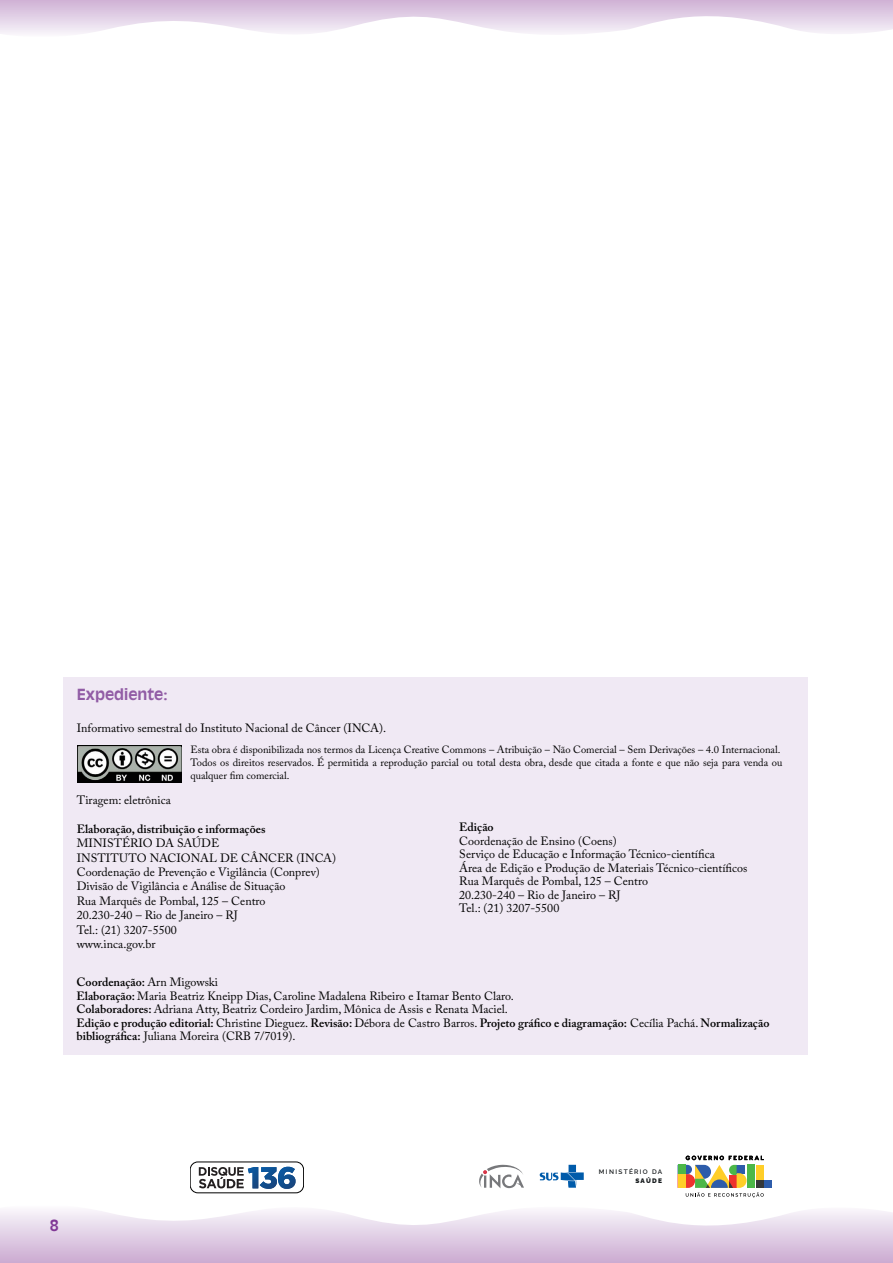
<style>
.page{position:relative;width:893px;height:1263px;background:#fff}
.page>*{position:absolute;margin:0;border:0;box-sizing:border-box;transform-origin:0 0}
.t1{font:700 15px "Decade S Si";color:#915ca5}
.t2{font:700 15px "Decade S Si";color:#803795}
.t3{font:12px/13.5px "Adobe Caslon Pro";color:#000}
.t4{font:600 12px "Adobe Caslon Pro";color:#000}
.t5{font:10.5px/12.6px "Adobe Caslon Pro";color:#000}
.t6{font:600 6.6px "Rawline";letter-spacing:.2em;color:#181c1e}
.t7{font:900 6.6px "Rawline";letter-spacing:.19em;color:#181c1e}
.s1{font-weight:600}
</style>
<div class="page">
<svg style="left:0;top:1187px;width:893px;height:76px"></svg>
<svg style="left:0;top:0;width:893px;height:34px"></svg>
<div style="left:64px;top:677px;width:744px;height:377px;background:#f0e9f4"></div>
<img style="left:77px;top:746px;width:105px;height:36px">
<div style="left:190px;top:1162px;width:114px;height:31px;background:#fff;border-radius:8px"></div>
<div style="left:190px;top:1162px;width:114px;height:31px;border:1px solid #010101;border-radius:8px"></div>
<svg style="left:199px;top:1167px;width:97px;height:22px"></svg>
<div style="left:764px;top:1180px;width:8px;height:8px;background:#2d5caa"></div>
<svg style="left:678px;top:1155px;width:86px;height:42px"></svg>
<svg style="left:479px;top:1164px;width:45px;height:24px"></svg>
<svg style="left:540px;top:1165px;width:44px;height:23px"></svg>
<p class="t1" style="left:77px;top:685px;width:92px">Expediente:</p>
<p class="t3" style="left:77px;top:721px;width:311px">Informativo semestral do Instituto Nacional de Câncer (INCA).</p>
<p class="t5" style="left:190px;top:743px;width:593px">Esta obra é disponibilizada nos termos da Licença Creative Commons – Atribuição – Não Comercial – Sem Derivações – 4.0 Internacional.<br>Todos os direitos reservados. É permitida a reprodução parcial ou total desta obra, desde que citada a fonte e que não seja para venda ou qualquer fim comercial.</p>
<p class="t3" style="left:77px;top:793px;width:96px">Tiragem: eletrônica</p>
<p class="t4" style="left:77px;top:822px;width:190px">Elaboração, distribuição e informações</p>
<p class="t3" style="left:77px;top:836px;width:261px;line-height:14.4px">MINISTÉRIO DA SAÚDE<br>INSTITUTO NACIONAL DE CÂNCER (INCA)<br>Coordenação de Prevenção e Vigilância (Conprev)<br>Divisão de Vigilância e Análise de Situação<br>Rua Marquês de Pombal, 125 – Centro<br>20.230-240 – Rio de Janeiro – RJ<br>Tel.: (21) 3207-5500<br>www.inca.gov.br</p>
<p class="t4" style="left:459px;top:820px;width:36px">Edição</p>
<p class="t3" style="left:459px;top:834px;width:290px">Coordenação de Ensino (Coens)<br>Serviço de Educação e Informação Técnico-científica<br>Área de Edição e Produção de Materiais Técnico-científicos Rua Marquês de Pombal, 125 – Centro<br>20.230-240 – Rio de Janeiro – RJ<br>Tel.: (21) 3207-5500</p>
<p class="t3" style="left:77px;top:975px;width:694px"><span class="s1">Coordenação:</span> Arn Migowski<br><span class="s1">Elaboração:</span> Maria Beatriz Kneipp Dias, Caroline Madalena Ribeiro e Itamar Bento Claro.<br><span class="s1">Colaboradores:</span> Adriana Atty, Beatriz Cordeiro Jardim, Mônica de Assis e Renata Maciel.<br><span class="s1">Edição e produção editorial:</span> Christine Dieguez. <span class="s1">Revisão:</span> Débora de Castro Barros. <span class="s1">Projeto gráfico e diagramação:</span> Cecília Pachá. <span class="s1">Normalização bibliográfica:</span> Juliana Moreira (CRB 7/7019).</p>
<p class="t2" style="left:50px;top:1216px;width:10px">8</p>
<p class="t6" style="left:599px;top:1166px;width:65px">MINISTÉRIO DA</p>
<p class="t7" style="left:635px;top:1175px;width:28px">SAÚDE</p>
</div>
